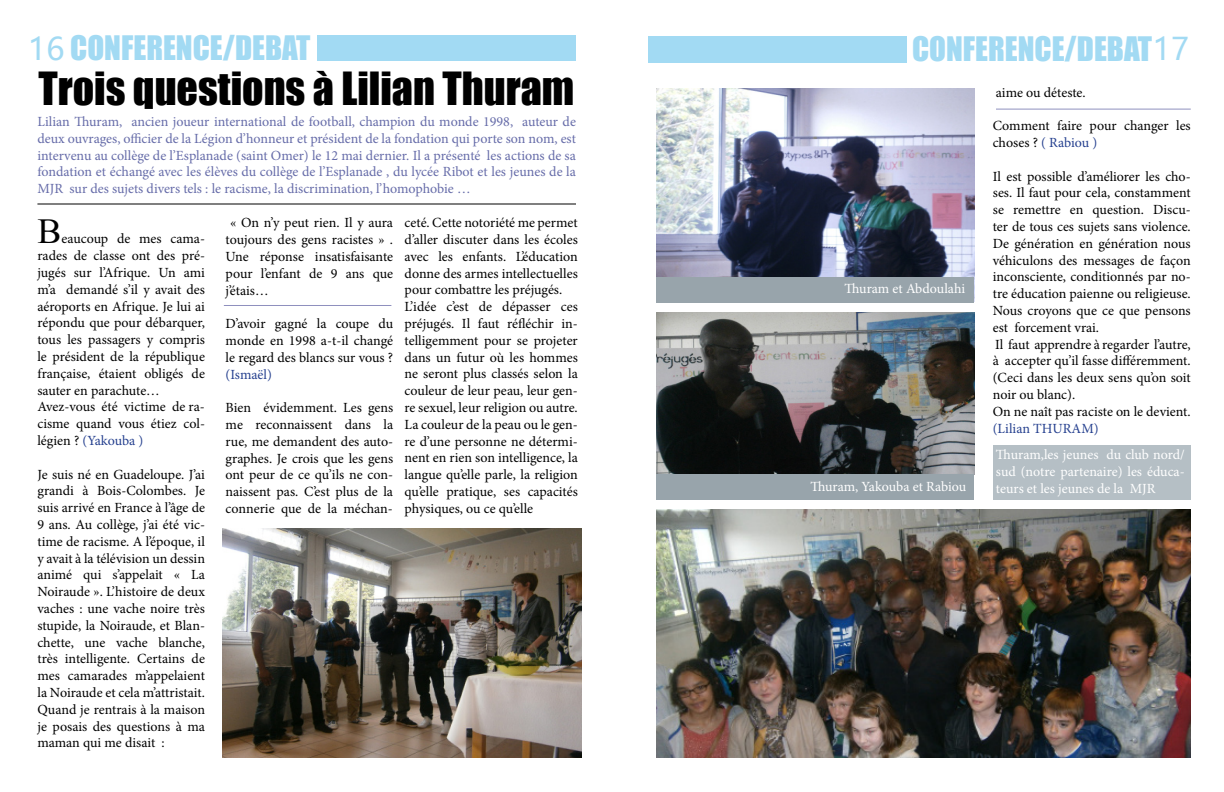
<style>
.page{position:relative;width:1224px;height:792px;background:#fff}
.page>*{position:absolute;margin:0;border:0;box-sizing:border-box;transform-origin:0 0}
.t1{font:42px "Impact";color:#000}
.t2{font:36px "Mongolian Baiti";color:#000}
.t3{font:31px "Impact";color:#a2daf3}
.t4{font:14px/16.8px "Minion Pro";color:#000;text-align:justify}
.t5{font:14px/16.8px "Minion Pro";color:#666ca9;text-align:justify}
.t6{font:14px/16.8px "Minion Pro";color:#fff;text-align:justify}
.s1{font-family:"Microsoft Ya Hei UI"}
.s2{color:#25408f}
</style>
<div class="page">
<div style="left:317px;top:35px;width:259px;height:25px;background:#a2daf3"></div>
<div style="left:648px;top:36px;width:259px;height:26px;background:#a2daf3"></div>
<img style="left:656px;top:509px;width:535px;height:249px">
<img style="left:222px;top:528px;width:360px;height:230px">
<img style="left:656px;top:88px;width:318px;height:189px">
<img style="left:656px;top:312px;width:318px;height:163px">
<div style="left:993px;top:445px;width:198px;height:55px;background:#b5bfc5"></div>
<div style="left:656px;top:277px;width:318px;height:25px;background:#98a4ab"></div>
<div style="left:656px;top:475px;width:318px;height:25px;background:#98a4ab"></div>
<hr style="left:224px;top:305px;width:167px;height:1px;background:#8f90be">
<hr style="left:996px;top:109px;width:195px;height:1px;background:#8f90be">
<hr style="left:37px;top:204px;width:539px;height:1px;background:#000">
<p class="t3" style="left:28px;top:24px;width:284px"><span class="s1">16</span> CONFERENCE/DEBAT</p>
<p class="t3" style="left:912px;top:25px;width:279px">CONFERENCE/DEBAT<span class="s1">17</span></p>
<p class="t1" style="left:38px;top:56px;width:537px">Trois questions à Lilian Thuram</p>
<p class="t4" style="left:996px;top:84px;width:91px">aime ou déteste.</p>
<p class="t4" style="left:993px;top:117px;width:200px">Comment faire pour changer les choses ? <span class="s2">( Rabiou )</span></p>
<p class="t4" style="left:993px;top:168px;width:200px">Il est possible d’améliorer les cho&shy;ses. Il faut pour cela, constamment se remettre en question. Discu-</p>
<p class="t4" style="left:993px;top:218px;width:200px">ter de tous ces sujets sans violence.<br>De génération en génération nous véhiculons des messages de façon inconsciente, conditionnés par no&shy;tre éducation paienne ou religieuse.</p>
<p class="t4" style="left:993px;top:302px;width:200px">Nous croyons que ce que pensons est forcement vrai.</p>
<p class="t4" style="left:993px;top:336px;width:200px">Il faut apprendre à regarder l’autre, à accepter qu’il fasse différemment. (Ceci dans les deux sens qu’on soit noir ou blanc).</p>
<p class="t4" style="left:993px;top:403px;width:200px">On ne naît pas raciste on le devient. <span class="s2">(Lilian THURAM)</span></p>
<p class="t5" style="left:37px;top:113px;width:540px">Lilian Thuram, ancien joueur international de football, champion du monde 1998, auteur de deux ouvrages, officier de la Légion d’honneur et président de la fondation qui porte son nom, est intervenu au collège de l’Esplanade (saint Omer) le 12 mai dernier. Il a présenté les actions de sa fondation et échangé avec les élèves du collège de l’Esplanade , du lycée Ribot et les jeunes de la MJR sur des sujets divers tels : le racisme, la discrimination, l’homophobie …</p>
<p class="t2" style="left:37px;top:212px;width:26px">B</p>
<p class="t4" style="left:226px;top:215px;width:169px;text-indent:5px">« On n’y peut rien. Il y aura toujours des gens racistes » .<br>Une réponse insatisfaisante pour l’enfant de 9 ans que j’étais…</p>
<p class="t4" style="left:226px;top:315px;width:169px">D’avoir gagné la coupe du monde en 1998 a-t-il changé le regard des blancs sur vous ? <span class="s2">(Ismaël)</span></p>
<p class="t4" style="left:226px;top:399px;width:169px">Bien évidemment. Les gens me reconnaissent dans la rue, me demandent des auto&shy;graphes. Je crois que les gens ont peur de ce qu’ils ne con&shy;naissent pas. C’est plus de la connerie que de la méchan-</p>
<p class="t4" style="left:405px;top:214px;width:175px">ceté. Cette notoriété me permet d’aller discuter dans les écoles avec les enfants. L’éducation donne des armes intellectuelles pour combattre les préjugés.</p>
<p class="t4" style="left:405px;top:298px;width:175px">L’idée c’est de dépasser ces préjugés. Il faut réfléchir in&shy;telligemment pour se projeter dans un futur où les hommes ne seront plus classés selon la couleur de leur peau, leur gen&shy;re sexuel, leur religion ou autre.<br>La couleur de la peau ou le gen&shy;re d’une personne ne détermi&shy;nent en rien son intelligence, la langue qu’elle parle, la religion qu’elle pratique, ses capacités physiques, ou ce qu’elle</p>
<p class="t4" style="left:37px;top:231px;width:169px;text-indent:24px">eaucoup de mes cama&shy;rades de classe ont des pré&shy;jugés sur l’Afrique. Un ami m’a demandé s’il y avait des aéroports en Afrique. Je lui ai répondu que pour débarquer, tous les passagers y compris le président de la république française, étaient obligés de sauter en parachute…</p>
<p class="t4" style="left:37px;top:399px;width:169px">Avez-vous été victime de ra-</p>
<p class="t4" style="left:37px;top:415px;width:169px">cisme quand vous étiez col&shy;légien ? <span class="s2">(Yakouba )</span></p>
<p class="t4" style="left:37px;top:466px;width:169px">Je suis né en Guadeloupe. J’ai grandi à Bois-Colombes. Je suis arrivé en France à l’âge de 9 ans. Au collège, j’ai été vic&shy;time de racisme. A l’époque, il y avait à la télévision un dessin animé qui s’appelait « La Noiraude ». L’histoire de deux vaches : une vache noire très stupide, la Noiraude, et Blan&shy;chette, une vache blanche, très intelligente. Certains de mes camarades m’appelaient la Noiraude et cela m’attristait.<br>Quand je rentrais à la maison je posais des questions à ma maman qui me disait :</p>
<p class="t6" style="left:845px;top:280px;width:122px">Thuram et Abdoulahi</p>
<p class="t6" style="left:996px;top:446px;width:190px">Thuram,les jeunes du club nord/ sud (notre partenaire) les éduca&shy;teurs et les jeunes de la MJR</p>
<p class="t6" style="left:810px;top:478px;width:157px">Thuram, Yakouba et Rabiou</p>
</div>
